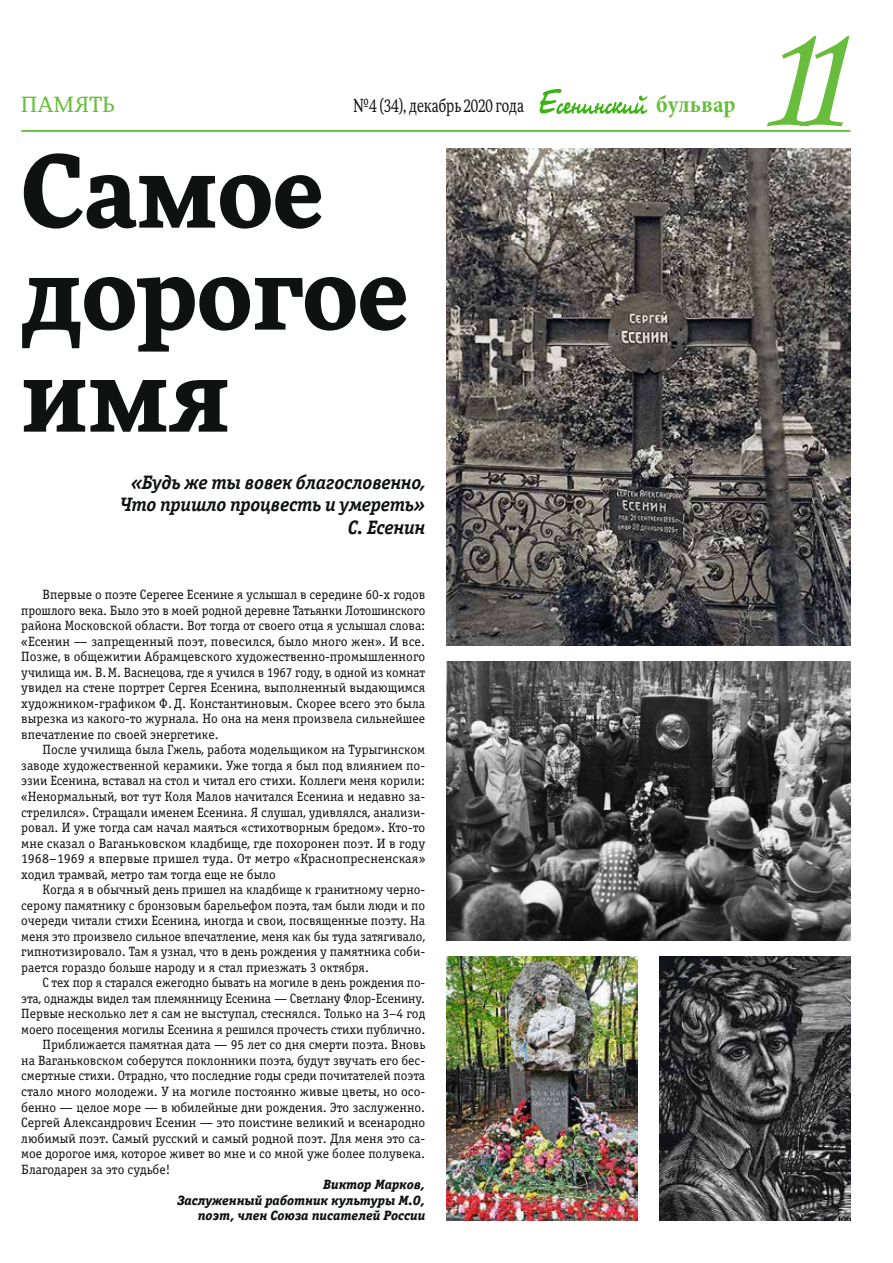
<style>
.page{position:relative;width:893px;height:1263px;background:#fff}
.page>*{position:absolute;margin:0;border:0;box-sizing:border-box;transform-origin:0 0}
.t1{font:150px "Monotype Corsiva";color:#68be3c}
.t2{font:700 99px/102px "More Pro";color:#101212}
.t3{font:700 condensed 24px "Minion Pro";color:#68be3c}
.t4{font:21px "More Pro";letter-spacing:.01em;color:#68be3c}
.t5{font:italic 19.5px/22.4px "Officina Serif Bold C";letter-spacing:-.02em;color:#101212;text-align:right}
.t6{font:18px "More Pro";color:#101212;scale:.75 1}
.t7{font:13.5px/15.5px "Officina Serif Book C";color:#101212;text-align:justify}
.t8{font:italic 13.5px/15.6px "Officina Serif Extra Bold C";color:#101212;text-align:right}
</style>
<div class="page">
<hr style="left:21px;top:130px;width:829px;height:2px;background:#3bb310">
<svg style="left:540px;top:89px;width:107px;height:25px"></svg>
<img style="left:446px;top:149px;width:404px;height:497px">
<img style="left:447px;top:661px;width:403px;height:280px">
<img style="left:447px;top:956px;width:191px;height:264px">
<img style="left:659px;top:956px;width:191px;height:264px">
<h3 class="t4" style="left:21px;top:90px;width:95px">ПАМЯТЬ</h3>
<h3 class="t6" style="left:353px;top:93px;width:229px">№4 (34), декабрь 2020 года</h3>
<h3 class="t3" style="left:656px;top:87px;width:81px">бульвар</h3>
<h2 class="t2" style="left:21px;top:133px;width:389px">Самое дорогое имя</h2>
<h3 class="t5" style="left:120px;top:471px;width:307px">«Будь же ты вовек благословенно,<br>Что пришло процвесть и умереть»<br>С. Есенин</h3>
<p class="t7" style="left:21px;top:587px;width:406px;text-indent:21px">Впервые о поэте Серегее Есенине я услышал в середине 60-х годов прошлого века. Было это в моей родной деревне Татьянки Лотошинского района Московской области. Вот тогда от своего отца я услышал слова: «Есенин — запрещенный поэт, повесился, было много жен». И все.<br>Позже, в общежитии Абрамцевского художественно-промышленного училища им. В.М. Васнецова, где я учился в 1967 году, в одной из комнат увидел на стене портрет Сергея Есенина, выполненный выдающимся художником-графиком Ф.Д. Константиновым. Скорее всего это была вырезка из какого-то журнала. Но она на меня произвела сильнейшее впечатление по своей энергетике.</p>
<p class="t7" style="left:21px;top:742px;width:406px;text-indent:21px">После училища была Гжель, работа модельщиком на Турыгинском заводе художественной керамики. Уже тогда я был под влиянием по&shy;эзии Есенина, вставал на стол и читал его стихи. Коллеги меня корили: «Ненормальный, вот тут Коля Малов начитался Есенина и недавно за&shy;стрелился». Стращали именем Есенина. Я слушал, удивлялся, анализи&shy;ровал. И уже тогда сам начал маяться «стихотворным бредом». Кто-то мне сказал о Ваганьковском кладбище, где похоронен поэт. И в году 1968–1969 я впервые пришел туда. От метро «Краснопресненская» ходил трамвай, метро там тогда еще не было</p>
<p class="t7" style="left:21px;top:882px;width:405px;text-indent:21px">Когда я в обычный день пришел на кладбище к гранитному черно&shy;серому памятнику с бронзовым барельефом поэта, там были люди и по очереди читали стихи Есенина, иногда и свои, посвященные поэту. На меня это произвело сильное впечатление, меня как бы туда затягивало, гипнотизировало. Там я узнал, что в день рождения у памятника соби&shy;рается гораздо больше народу и я стал приезжать 3 октября.</p>
<p class="t7" style="left:43px;top:975px;width:384px">С тех пор я старался ежегодно бывать на могиле в день рождения по-</p>
<p class="t7" style="left:21px;top:991px;width:405px">эта, однажды видел там племянницу Есенина — Светлану Флор-Есенину.</p>
<p class="t7" style="left:21px;top:1006px;width:405px">Первые несколько лет я сам не выступал, стеснялся. Только на 3–4 год</p>
<p class="t7" style="left:21px;top:1022px;width:406px">моего посещения могилы Есенина я решился прочесть стихи публично.</p>
<p class="t7" style="left:43px;top:1037px;width:384px">Приближается памятная дата — 95 лет со дня смерти поэта. Вновь</p>
<p class="t7" style="left:21px;top:1053px;width:405px">на Ваганьковском соберутся поклонники поэта, будут звучать его бес-</p>
<p class="t7" style="left:21px;top:1068px;width:405px">смертные стихи. Отрадно, что последние годы среди почитателей поэта</p>
<p class="t7" style="left:21px;top:1084px;width:405px">стало много молодежи. У на могиле постоянно живые цветы, но осо-</p>
<p class="t7" style="left:21px;top:1099px;width:406px">бенно — целое море — в юбилейные дни рождения. Это заслуженно.</p>
<p class="t7" style="left:21px;top:1115px;width:405px">Сергей Александрович Есенин — это поистине великий и всенародно</p>
<p class="t7" style="left:21px;top:1130px;width:405px">любимый поэт. Самый русский и самый родной поэт. Для меня это са-</p>
<p class="t7" style="left:21px;top:1146px;width:405px">мое дорогое имя, которое живет во мне и со мной уже более полувека.</p>
<p class="t7" style="left:21px;top:1161px;width:150px">Благодарен за это судьбе!</p>
<p class="t8" style="left:177px;top:1177px;width:250px">Виктор Марков,<br>Заслуженный работник культуры М.О, поэт, член Союза писателей России</p>
<h1 class="t1" style="left:751px;top:-12px;width:100px">11</h1>
</div>
